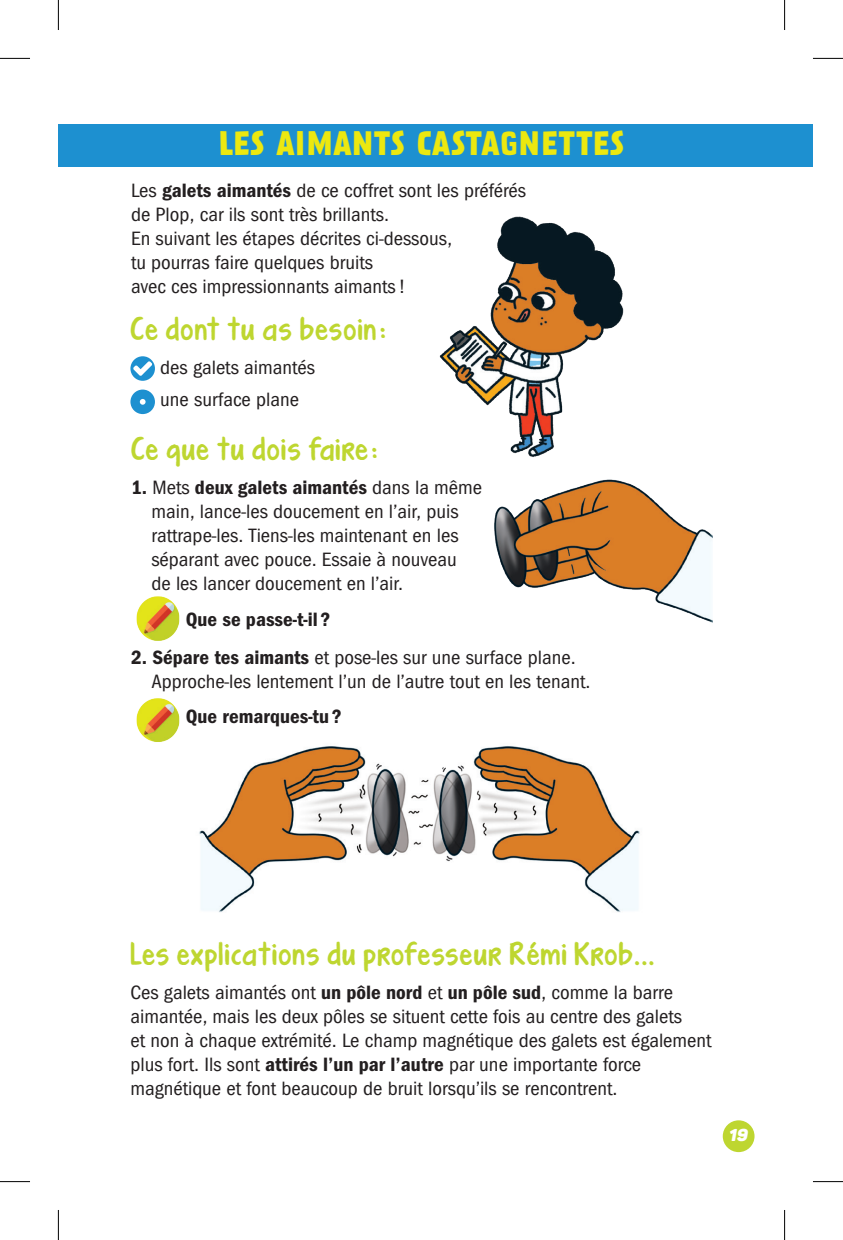
<style>
.page{position:relative;width:843px;height:1240px;background:#fff}
.page>*{position:absolute;margin:0;border:0;box-sizing:border-box;transform-origin:0 0}
.t1{font:700 30px "Prater Sans One";letter-spacing:.025em;color:#ece810}
.t2{font:24px "KG Turning Tables";letter-spacing:.06em;color:#bed630}
.t3{font:condensed 20px/24px "Franklin Gothic";color:#231f20;scale:1.05 1}
.t4{font:600 condensed 20px "Franklin Gothic";color:#231f20;scale:1.05 1}
.t5{font:italic 900 17px "Panton";color:#fff}
.s1{font-weight:600}
</style>
<div class="page">
<img style="left:199px;top:746px;width:441px;height:166px">
<img style="left:136px;top:596px;width:44px;height:45px">
<img style="left:136px;top:698px;width:44px;height:44px">
<svg style="left:130px;top:356px;width:25px;height:25px"></svg>
<div style="left:130px;top:389px;width:25px;height:25px;background:#1d90d0;border-radius:50%"></div>
<svg style="left:140px;top:399px;width:5px;height:5px"></svg>
<div style="left:58px;top:124px;width:754px;height:42px;background:#1d90d0"></div>
<img style="left:494px;top:479px;width:218px;height:144px">
<img style="left:433px;top:166px;width:206px;height:291px">
<div style="left:722px;top:1120px;width:32px;height:31px;background:#bed630;border-radius:50%"></div>
<hr style="left:0;top:58px;width:30px;height:1px;background:#000">
<hr style="left:812px;top:58px;width:30px;height:1px;background:#000">
<hr style="left:0;top:1181px;width:30px;height:1px;background:#000">
<hr style="left:812px;top:1181px;width:30px;height:1px;background:#000">
<hr style="left:58px;top:0;width:1px;height:30px;background:#000">
<hr style="left:58px;top:1209px;width:1px;height:30px;background:#000">
<hr style="left:784px;top:0;width:1px;height:30px;background:#000">
<hr style="left:784px;top:1209px;width:1px;height:30px;background:#000">
<h1 class="t1" style="left:219px;top:124px;width:406px">LES AIMANTS CASTAGNETTES</h1>
<p class="t3" style="left:131px;top:178px;width:377px">Les <span class="s1">galets aimantés</span> de ce coffret sont les préférés de Plop, car ils sont très brillants.<br>En suivant les étapes décrites ci-dessous,<br>tu pourras faire quelques bruits<br>avec ces impressionnants aimants!</p>
<p class="t2" style="left:130px;top:317px;width:257px">Ce dont tu as besoin:</p>
<p class="t3" style="left:160px;top:351px;width:149px;line-height:32.6px">des galets aimantés une surface plane</p>
<p class="t2" style="left:131px;top:438px;width:248px">Ce que tu dois faire:</p>
<p class="t3" style="left:151px;top:476px;width:316px;text-indent:-20px"><span class="s1">1.</span> Mets <span class="s1">deux galets aimantés</span> dans la même main, lance-les doucement en l’air, puis rattrape-les. Tiens-les maintenant en les séparant avec pouce. Essaie à nouveau<br>de les lancer doucement en l’air.</p>
<p class="t4" style="left:186px;top:607px;width:139px">Que se passe-t-il ?</p>
<p class="t3" style="left:151px;top:645px;width:419px;text-indent:-20px"><span class="s1">2. Sépare tes aimants</span> et pose-les sur une surface plane.<br>Approche-les lentement l’un de l’autre tout en les tenant.</p>
<p class="t4" style="left:186px;top:705px;width:150px">Que remarques-tu ?</p>
<p class="t2" style="left:130px;top:942px;width:525px">Les explications du professeur Rémi Krob...</p>
<p class="t3" style="left:130px;top:980px;width:555px">Ces galets aimantés ont <span class="s1">un pôle nord</span> et <span class="s1">un pôle sud</span>, comme la barre aimantée, mais les deux pôles se situent cette fois au centre des galets<br>et non à chaque extrémité. Le champ magnétique des galets est également plus fort. Ils sont <span class="s1">attirés l’un par l’autre</span> par une importante force magnétique et font beaucoup de bruit lorsqu’ils se rencontrent.</p>
<p class="t5" style="left:728px;top:1124px;width:24px">19</p>
</div>
